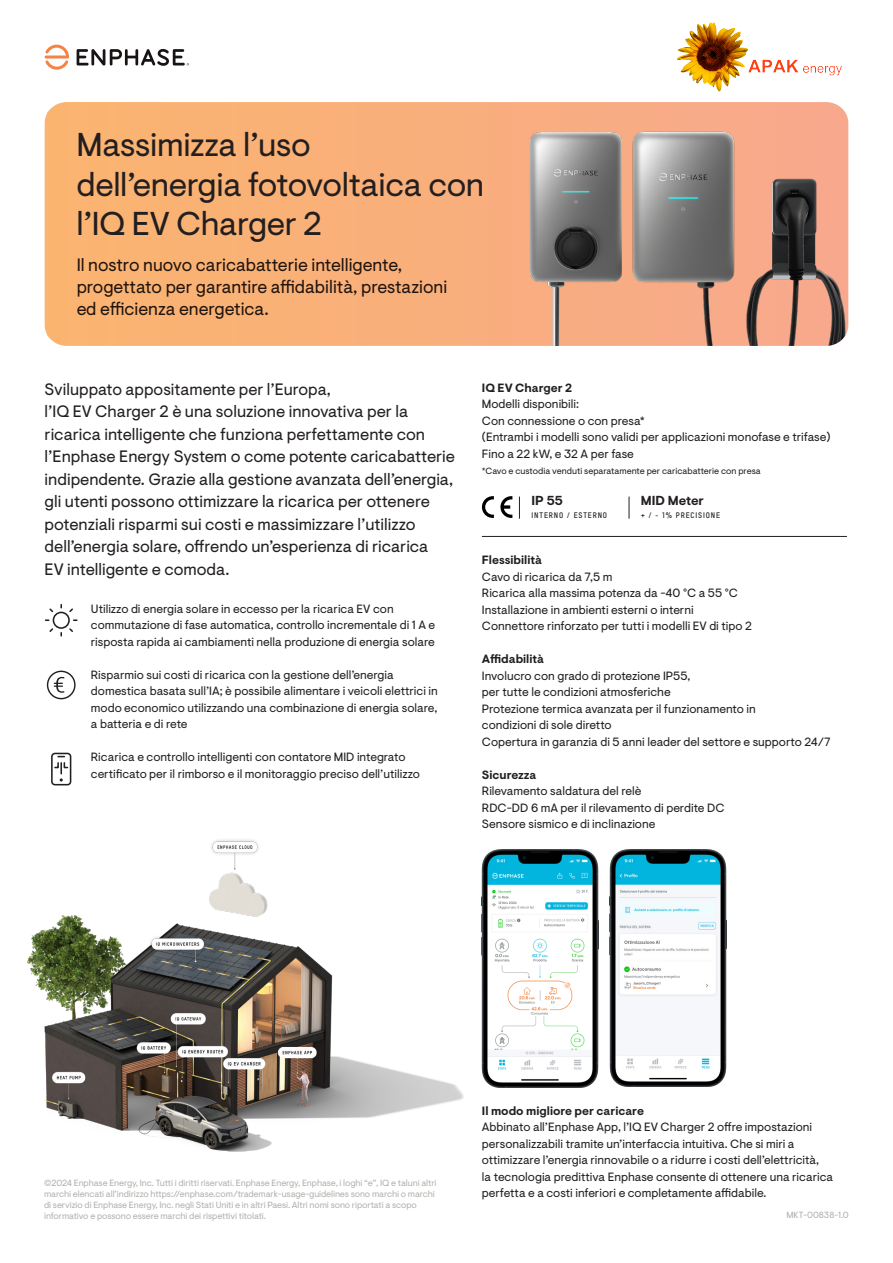
<style>
.page{position:relative;width:893px;height:1263px;background:#fff}
.page>*{position:absolute;margin:0;border:0;box-sizing:border-box;transform-origin:0 0}
.Alternative_Headline_White{font:33px/39.6px "Enphase Visuelt";letter-spacing:-.01em;color:#231f20}
.t1{font:18px/21.6px "Enphase Visuelt";color:#231f20}
.Subheadline_Black{font:16.5px/22.5px "Enphase Visuelt";color:#231f20}
.Copy{font:700 13.05px "Enphase Visuelt";color:#231f20}
.Copy-2{font:12px/16.5px "Enphase Visuelt";color:#231f20}
.Copy-3{font:700 12px "Enphase Visuelt";color:#231f20}
.t2{font:9px/10.8px "Enphase Visuelt";letter-spacing:-.01em;color:#b2b3af}
.Copy-4{font:9px "Enphase Visuelt";color:#231f20}
.Copy-5{font:7.8px "T Star Pro Bold";letter-spacing:.11em;color:#231f20}
.s1{font-weight:700}
</style>
<div class="page">
<svg style="left:45px;top:45px;width:24px;height:25px"></svg>
<svg style="left:77px;top:49px;width:112px;height:17px"></svg>
<hr style="left:482px;top:536px;width:365px;height:1px;background:#231f20">
<svg style="left:519px;top:497px;width:1px;height:22px"></svg>
<svg style="left:629px;top:497px;width:1px;height:22px"></svg>
<svg style="left:482px;top:496px;width:12px;height:22px"></svg>
<svg style="left:500px;top:496px;width:12px;height:22px"></svg>
<svg style="left:45px;top:604px;width:33px;height:33px"></svg>
<svg style="left:51px;top:752px;width:21px;height:34px"></svg>
<div style="left:47px;top:671px;width:29px;height:28px;border:1px solid #231f20;border-radius:50%"></div>
<svg style="left:54px;top:677px;width:10px;height:16px"></svg>
<img style="left:609px;top:849px;width:117px;height:238px">
<img style="left:482px;top:850px;width:117px;height:237px">
<img style="left:27px;top:840px;width:437px;height:312px">
<div style="left:45px;top:102px;width:417px;height:244px;background:#fab175"></div>
<img style="left:462px;top:102px;width:386px;height:244px">
<img style="left:516px;top:118px;width:112px;height:228px">
<img style="left:676px;top:22px;width:166px;height:70px">
<p class="Alternative_Headline_White" style="left:77px;top:126px;width:409px">Massimizza l’uso dell’energia fotovoltaica con l’IQ EV Charger 2</p>
<h2 class="t1" style="left:77px;top:255px;width:372px">Il nostro nuovo caricabatterie intelligente, progettato per garantire affidabilità, prestazioni ed efficienza energetica.</h2>
<p class="Subheadline_Black" style="left:45px;top:378px;width:412px">Sviluppato appositamente per l’Europa,<br>l’IQ EV Charger 2 è una soluzione innovativa per la ricarica intelligente che funziona perfettamente con l’Enphase Energy System o come potente caricabatterie indipendente. Grazie alla gestione avanzata dell’energia, gli utenti possono ottimizzare la ricarica per ottenere potenziali risparmi sui costi e massimizzare l’utilizzo dell’energia solare, offrendo un’esperienza di ricarica<br>EV intelligente e comoda.</p>
<p class="Copy-2" style="left:91px;top:601px;width:346px">Utilizzo di energia solare in eccesso per la ricarica EV con commutazione di fase automatica, controllo incrementale di 1 A e risposta rapida ai cambiamenti nella produzione di energia solare</p>
<p class="Copy-2" style="left:91px;top:667px;width:348px">Risparmio sui costi di ricarica con la gestione dell’energia domestica basata sull’IA; è possibile alimentare i veicoli elettrici in modo economico utilizzando una combinazione di energia solare, a batteria e di rete</p>
<p class="Copy-2" style="left:91px;top:749px;width:331px">Ricarica e controllo intelligenti con contatore MID integrato certificato per il rimborso e il monitoraggio preciso dell’utilizzo</p>
<p class="Copy-3" style="left:482px;top:380px;width:92px">IQ EV Charger 2</p>
<p class="Copy-2" style="left:482px;top:396px;width:99px">Modelli disponibili:</p>
<p class="Copy-2" style="left:482px;top:413px;width:350px">Con connessione o con presa*<br>(Entrambi i modelli sono validi per applicazioni monofase e trifase)</p>
<p class="Copy-2" style="left:482px;top:446px;width:153px">Fino a 22 kW, e 32 A per fase</p>
<p class="Copy-4" style="left:482px;top:466px;width:280px">*Cavo e custodia venduti separatamente per caricabatterie con presa</p>
<p class="Copy" style="left:532px;top:493px;width:33px">IP 55</p>
<p class="Copy-5" style="left:532px;top:509px;width:77px">INTERNO / ESTERNO</p>
<p class="Copy" style="left:641px;top:493px;width:65px">MID Meter</p>
<p class="Copy-5" style="left:641px;top:509px;width:81px">+ / - 1% PRECISIONE</p>
<p class="Copy-3" style="left:482px;top:553px;width:62px">Flessibilità</p>
<p class="Copy-2" style="left:482px;top:569px;width:132px">Cavo di ricarica da 7,5 m</p>
<p class="Copy-2" style="left:482px;top:585px;width:258px">Ricarica alla massima potenza da -40 °C a 55 °C</p>
<p class="Copy-2" style="left:482px;top:602px;width:213px">Installazione in ambienti esterni o interni</p>
<p class="Copy-2" style="left:482px;top:618px;width:272px">Connettore rinforzato per tutti i modelli EV di tipo 2</p>
<p class="Copy-2" style="left:482px;top:651px;width:210px"><span class="s1">Affidabilità<br></span>Involucro con grado di protezione IP55, per tutte le condizioni atmosferiche</p>
<p class="Copy-2" style="left:482px;top:701px;width:275px">Protezione termica avanzata per il funzionamento in condizioni di sole diretto</p>
<p class="Copy-2" style="left:482px;top:734px;width:350px">Copertura in garanzia di 5 anni leader del settore e supporto 24/7</p>
<p class="Copy-3" style="left:482px;top:767px;width:56px">Sicurezza</p>
<p class="Copy-2" style="left:482px;top:783px;width:161px">Rilevamento saldatura del relè</p>
<p class="Copy-2" style="left:482px;top:800px;width:244px">RDC-DD 6 mA per il rilevamento di perdite DC</p>
<p class="Copy-2" style="left:482px;top:816px;width:175px">Sensore sismico e di inclinazione</p>
<p class="t2" style="left:44px;top:1178px;width:394px">©2024 Enphase Energy, Inc. Tutti i diritti riservati. Enphase Energy, Enphase, i loghi “e”, IQ e taluni altri marchi elencati all’indirizzo https://enphase.com/trademark-usage-guidelines sono marchi o marchi di servizio di Enphase Energy, Inc. negli Stati Uniti e in altri Paesi. Altri nomi sono riportati a scopo informativo e possono essere marchi dei rispettivi titolati.</p>
<p class="Copy-3" style="left:482px;top:1103px;width:163px">Il modo migliore per caricare</p>
<p class="Copy-2" style="left:482px;top:1119px;width:353px">Abbinato all’Enphase App, l’IQ EV Charger 2 offre impostazioni personalizzabili tramite un’interfaccia intuitiva. Che si miri a ottimizzare l’energia rinnovabile o a ridurre i costi dell’elettricità,<br>la tecnologia predittiva Enphase consente di ottenere una ricarica perfetta e a costi inferiori e completamente affidabile.</p>
<p class="t2" style="left:786px;top:1210px;width:64px">MKT-00838-1.0</p>
</div>
